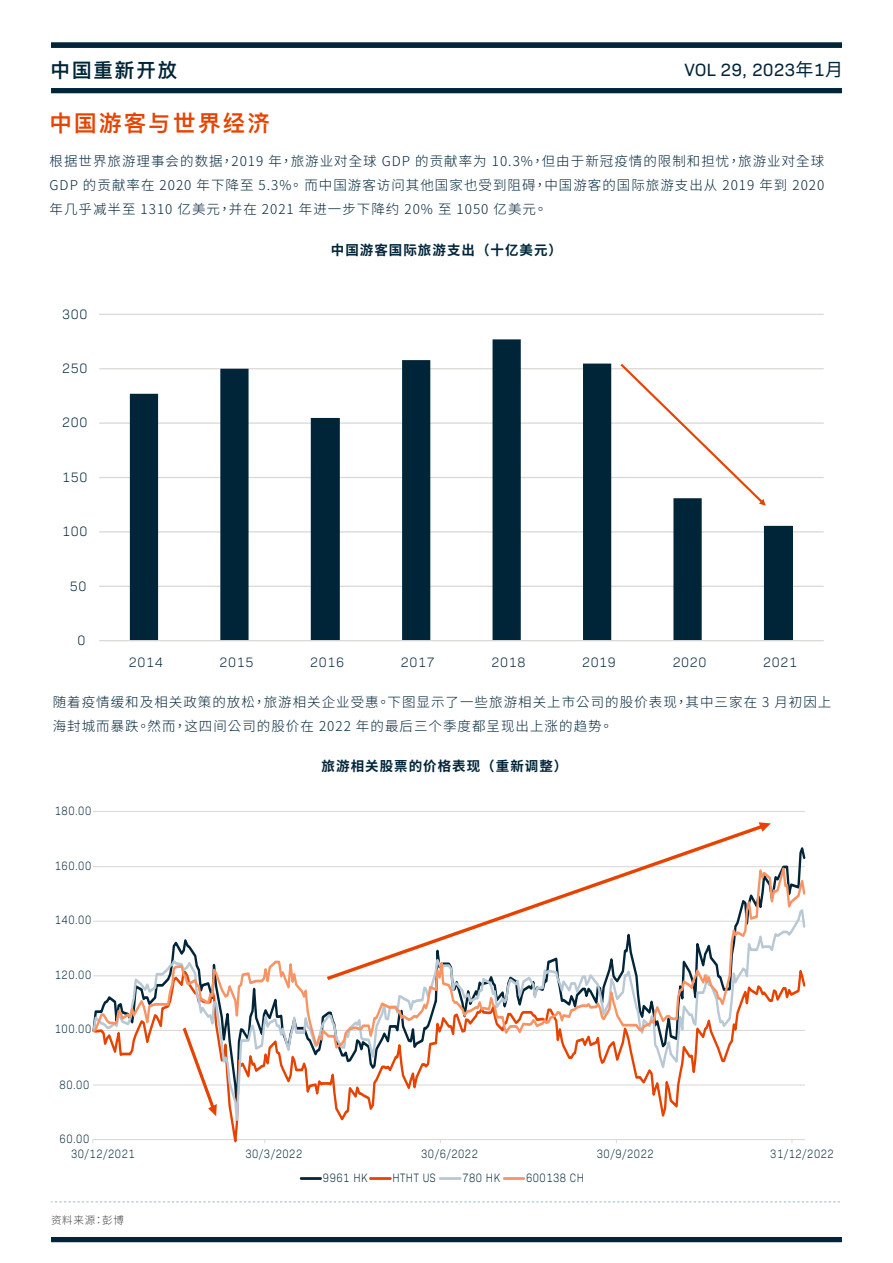
<style>
.page{position:relative;width:893px;height:1263px;background:#fff}
.page>*{position:absolute;margin:0;border:0;box-sizing:border-box;transform-origin:0 0}
.t1{font:600 22.5px "Ping Fang HK";letter-spacing:.1em;color:#e74300}
.t2{font:600 19.5px "Ping Fang SC";letter-spacing:.1em;color:#002539}
.t3{font:18px "Bio Sans";color:#002539}
.t4{font:300 13.8px "Bio Sans";letter-spacing:.05em;color:#002539;scale:.96 1}
.t5{font:300 13.5px/24px "Noto Sans CJ Ktc";letter-spacing:.075em;color:#002539;text-align:justify}
.t6{font:700 13.5px "Noto Sans CJ Ktc";letter-spacing:.075em;color:#002539}
.t7{font:300 12.3px "Bio Sans";letter-spacing:.05em;color:#002539;scale:.85 1}
.t8{font:300 10.5px "Noto Sans CJ Ktc";letter-spacing:.075em;color:#3e3e3f}
.s1{font-family:"Noto Sans CJ Ktc"}
</style>
<div class="page">
<div style="left:51px;top:1237px;width:791px;height:5px;background:#002539"></div>
<div style="left:51px;top:88px;width:791px;height:5px;background:#002539"></div>
<div style="left:51px;top:43px;width:791px;height:5px;background:#002539"></div>
<hr style="left:99px;top:586px;width:725px;height:1px;background:#dad9d8">
<hr style="left:99px;top:531px;width:725px;height:1px;background:#dad9d8">
<hr style="left:99px;top:477px;width:725px;height:1px;background:#dad9d8">
<hr style="left:99px;top:422px;width:725px;height:2px;background:#dad9d8">
<hr style="left:99px;top:368px;width:725px;height:1px;background:#dad9d8">
<hr style="left:99px;top:314px;width:725px;height:1px;background:#dad9d8">
<svg style="left:130px;top:339px;width:663px;height:301px"></svg>
<hr style="left:99px;top:640px;width:725px;height:1px;background:#dad9d8">
<svg style="left:620px;top:364px;width:146px;height:142px"></svg>
<svg style="left:52px;top:1201px;width:787px;height:1px"></svg>
<hr style="left:93px;top:1084px;width:712px;height:1px;background:#dad9d8">
<hr style="left:93px;top:1030px;width:712px;height:1px;background:#dad9d8">
<hr style="left:93px;top:921px;width:712px;height:1px;background:#dad9d8">
<hr style="left:93px;top:866px;width:712px;height:1px;background:#dad9d8">
<hr style="left:93px;top:811px;width:712px;height:1px;background:#dad9d8">
<hr style="left:93px;top:1139px;width:712px;height:1px;background:#dad9d8">
<svg style="left:439px;top:1077px;width:338px;height:40px"></svg>
<svg style="left:777px;top:970px;width:29px;height:31px"></svg>
<svg style="left:556px;top:1038px;width:178px;height:39px"></svg>
<svg style="left:439px;top:944px;width:338px;height:94px"></svg>
<svg style="left:771px;top:847px;width:35px;height:97px"></svg>
<hr style="left:301px;top:1177px;width:20px;height:3px;background:#002539">
<hr style="left:370px;top:1177px;width:21px;height:3px;background:#e74300">
<hr style="left:440px;top:1177px;width:20px;height:3px;background:#b9c8d5">
<hr style="left:504px;top:1177px;width:20px;height:3px;background:#f79465">
<svg style="left:327px;top:822px;width:444px;height:158px"></svg>
<svg style="left:92px;top:942px;width:347px;height:174px"></svg>
<p class="t2" style="left:51px;top:58px;width:128px">中国重新开放</p>
<p class="t3" style="left:684px;top:56px;width:160px">VOL 29, 2023<span class="s1">年</span>1<span class="s1">月</span></p>
<p class="t1" style="left:50px;top:109px;width:222px">中国游客与世界经济</p>
<p class="t5" style="left:50px;top:149px;width:776px">根据世界旅游理事会的数据，2019 年，旅游业对全球 GDP 的贡献率为 10.3%，但由于新冠疫情的限制和担忧，旅游业对全球GDP 的贡献率在 2020 年下降至 5.3%。 而中国游客访问其他国家也受到阻碍，中国游客的国际旅游支出从 2019 年到 2020年几乎减半至 1310 亿美元，并在 2021 年进一步下降约 20% 至 1050 亿美元。</p>
<p class="t4" style="left:62px;top:304px;width:28px">300</p>
<p class="t4" style="left:62px;top:358px;width:28px">250</p>
<p class="t4" style="left:62px;top:413px;width:28px">200</p>
<p class="t4" style="left:62px;top:467px;width:28px">150</p>
<p class="t4" style="left:62px;top:521px;width:28px">100</p>
<p class="t4" style="left:70px;top:576px;width:19px">50</p>
<p class="t4" style="left:77px;top:630px;width:10px">0</p>
<p class="t6" style="left:331px;top:243px;width:233px">中国游客国际旅游支出（十亿美元）</p>
<p class="t4" style="left:129px;top:652px;width:37px">2014</p>
<p class="t4" style="left:220px;top:652px;width:37px">2015</p>
<p class="t4" style="left:310px;top:652px;width:37px">2016</p>
<p class="t4" style="left:401px;top:652px;width:37px">2017</p>
<p class="t4" style="left:491px;top:652px;width:37px">2018</p>
<p class="t4" style="left:582px;top:652px;width:37px">2019</p>
<p class="t4" style="left:673px;top:652px;width:37px">2020</p>
<p class="t4" style="left:763px;top:652px;width:37px">2021</p>
<p class="t5" style="left:53px;top:691px;width:780px">随着疫情缓和及相关政策的放松，旅游相关企业受惠。下图显示了一些旅游相关上市公司的股价表现，其中三家在 3 月初因上海封城而暴跌。然而，这四间公司的股价在 2022 年的最后三个季度都呈现出上涨的趋势。</p>
<p class="t7" style="left:55px;top:802px;width:44px">180.00</p>
<p class="t7" style="left:55px;top:856px;width:44px">160.00</p>
<p class="t7" style="left:55px;top:911px;width:44px">140.00</p>
<p class="t7" style="left:55px;top:966px;width:44px">120.00</p>
<p class="t7" style="left:55px;top:1020px;width:44px">100.00</p>
<p class="t7" style="left:60px;top:1075px;width:36px">80.00</p>
<p class="t7" style="left:60px;top:1130px;width:36px">60.00</p>
<p class="t6" style="left:322px;top:758px;width:247px">旅游相关股票的价格表现（重新调整）</p>
<p class="t7" style="left:71px;top:1145px;width:76px">30/12/2021</p>
<p class="t7" style="left:245px;top:1145px;width:68px">30/3/2022</p>
<p class="t7" style="left:421px;top:1145px;width:68px">30/6/2022</p>
<p class="t7" style="left:597px;top:1145px;width:68px">30/9/2022</p>
<p class="t7" style="left:770px;top:1145px;width:76px">31/12/2022</p>
<p class="t7" style="left:323px;top:1169px;width:54px">9961 HK</p>
<p class="t7" style="left:392px;top:1169px;width:52px">HTHT US</p>
<p class="t7" style="left:462px;top:1169px;width:46px">780 HK</p>
<p class="t7" style="left:526px;top:1169px;width:70px">600138 CH</p>
<p class="t8" style="left:51px;top:1214px;width:74px">资料来源：彭博</p>
</div>
